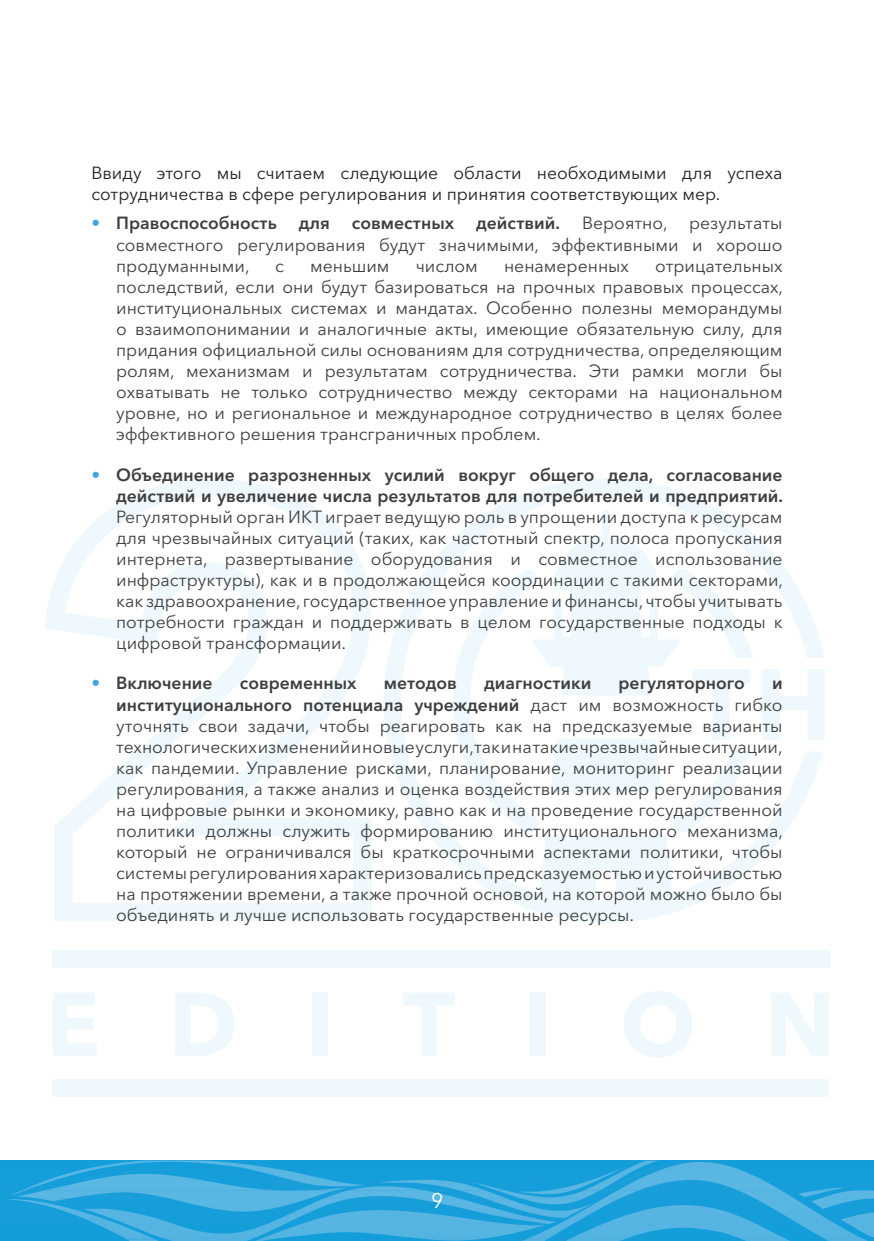
<style>
.page{position:relative;width:874px;height:1241px;background:#fff}
.page>*{position:absolute;margin:0;border:0;box-sizing:border-box;transform-origin:0 0}
.t1{font:21px "Avenir Next W1 G";color:#fff}
.t2{font:17.5px/21px "Avenir Next W1 G";color:#3e3e3f;text-align:justify}
.text{font:17.5px/21px "Avenir Next W1 G";color:#231f20}
.t3{font:600 17.5px "Avenir Next W1 G";color:#3e3e3f}
.s1{color:#3fa6dd}
.s2{font-weight:600;color:#3fa6dd}
.s3{font-weight:600}
</style>
<div class="page">
<div style="left:0;top:1160px;width:873px;height:81px;background:#149eda"></div>
<div style="left:471px;top:1160px;width:187px;height:29px;background:#149eda"></div>
<img style="left:21px;top:1160px;width:344px;height:29px">
<img style="left:546px;top:1167px;width:70px;height:22px">
<img style="left:815px;top:1187px;width:29px;height:2px">
<img style="left:347px;top:1185px;width:32px;height:4px">
<img style="left:379px;top:1179px;width:107px;height:10px">
<img style="left:43px;top:1173px;width:304px;height:16px">
<svg style="left:11px;top:1189px;width:862px;height:9px"></svg>
<img style="left:616px;top:1161px;width:165px;height:29px">
<img style="left:0;top:1236px;width:51px;height:4px">
<img style="left:4px;top:1198px;width:79px;height:20px">
<img style="left:83px;top:1198px;width:362px;height:42px">
<img style="left:41px;top:1198px;width:267px;height:13px">
<img style="left:445px;top:1198px;width:428px;height:42px">
<div style="left:52px;top:1079px;width:776px;height:17px;background:#eff8fc"></div>
<div style="left:52px;top:950px;width:777px;height:18px;background:#eff8fc"></div>
<svg style="left:45px;top:479px;width:326px;height:442px"></svg>
<svg style="left:53px;top:993px;width:44px;height:62px"></svg>
<svg style="left:175px;top:993px;width:59px;height:62px"></svg>
<div style="left:312px;top:992px;width:16px;height:63px;background:#eff8fc"></div>
<svg style="left:404px;top:993px;width:50px;height:62px"></svg>
<div style="left:529px;top:992px;width:16px;height:63px;background:#eff8fc"></div>
<svg style="left:624px;top:991px;width:68px;height:66px"></svg>
<svg style="left:771px;top:993px;width:57px;height:62px"></svg>
<svg style="left:384px;top:478px;width:440px;height:444px"></svg>
<svg style="left:452px;top:509px;width:301px;height:324px"></svg>
<svg style="left:762px;top:669px;width:62px;height:71px"></svg>
<p class="text" style="left:91px;top:160px;width:692px">Ввиду этого мы считаем следующие области необходимыми для успеха сотрудничества в сфере регулирования и принятия соответствующих мер.</p>
<p class="t3" style="left:91px;top:209px;width:187px"><span class="s1">•</span> Правоспособность</p>
<p class="t3" style="left:298px;top:209px;width:33px">для</p>
<p class="t3" style="left:351px;top:209px;width:104px">совместных</p>
<p class="t3" style="left:476px;top:209px;width:85px">действий.</p>
<p class="t2" style="left:116px;top:211px;width:667px;text-indent:465px">Вероятно, результаты совместного регулирования будут значимыми, эффективными и хорошо продуманными,</p>
<p class="t2" style="left:116px;top:253px;width:668px;text-indent:538px">отрицательных последствий, если они будут базироваться на прочных правовых процессах, институциональных системах и мандатах. Особенно полезны меморандумы о взаимопонимании и аналогичные акты, имеющие обязательную силу, для придания официальной силы основаниям для сотрудничества, определяющим ролям, механизмам и результатам сотрудничества. Эти рамки могли бы охватывать не только сотрудничество между секторами на национальном уровне, но и региональное и международное сотрудничество в целях более эффективного решения трансграничных проблем.</p>
<p class="t2" style="left:116px;top:462px;width:668px;text-indent:-25px"><span class="s2">•</span> <span class="s3">Объединение разрозненных усилий вокруг общего дела, согласование действий и увеличение числа результатов для потребителей и предприятий.<br></span>Регуляторный орган ИКТ играет ведущую роль в упрощении доступа к ресурсам для чрезвычайных ситуаций (таких, как частотный спектр, полоса пропускания интернета, развертывание оборудования и совместное использование инфраструктуры), как и в продолжающейся координации с такими секторами, как здравоохранение, государственное управление и финансы, чтобы учитывать потребности граждан и поддерживать в целом государственные подходы к цифровой трансформации.</p>
<p class="t3" style="left:91px;top:669px;width:123px"><span class="s1">•</span> Включение</p>
<p class="t3" style="left:240px;top:669px;width:118px">современных</p>
<p class="t3" style="left:383px;top:669px;width:74px">методов</p>
<p class="t3" style="left:484px;top:669px;width:109px">диагностики</p>
<p class="t3" style="left:618px;top:669px;width:128px">регуляторного</p>
<p class="t2" style="left:275px;top:253px;width:10px">с</p>
<p class="t2" style="left:310px;top:253px;width:81px">меньшим</p>
<p class="t2" style="left:415px;top:253px;width:64px">числом</p>
<p class="t2" style="left:504px;top:253px;width:126px">ненамеренных</p>
<p class="t2" style="left:116px;top:671px;width:668px;text-indent:655px"><span class="s3">и институционального потенциала учреждений</span> даст им возможность гибко уточнять свои задачи, чтобы реагировать как на предсказуемые варианты технологических изменений и новые услуги, так и на такие чрезвычайные ситуации, как пандемии. Управление рисками, планирование, мониторинг реализации регулирования, а также анализ и оценка воздействия этих мер регулирования на цифровые рынки и экономику, равно как и на проведение государственной политики должны служить формированию институционального механизма, который не ограничивался бы краткосрочными аспектами политики, чтобы системы регулирования характеризовались предсказуемостью и устойчивостью на протяжении времени, а также прочной основой, на которой можно было бы объединять и лучше использовать государственные ресурсы.</p>
<p class="t1" style="left:431px;top:1183px;width:14px">9</p>
</div>
